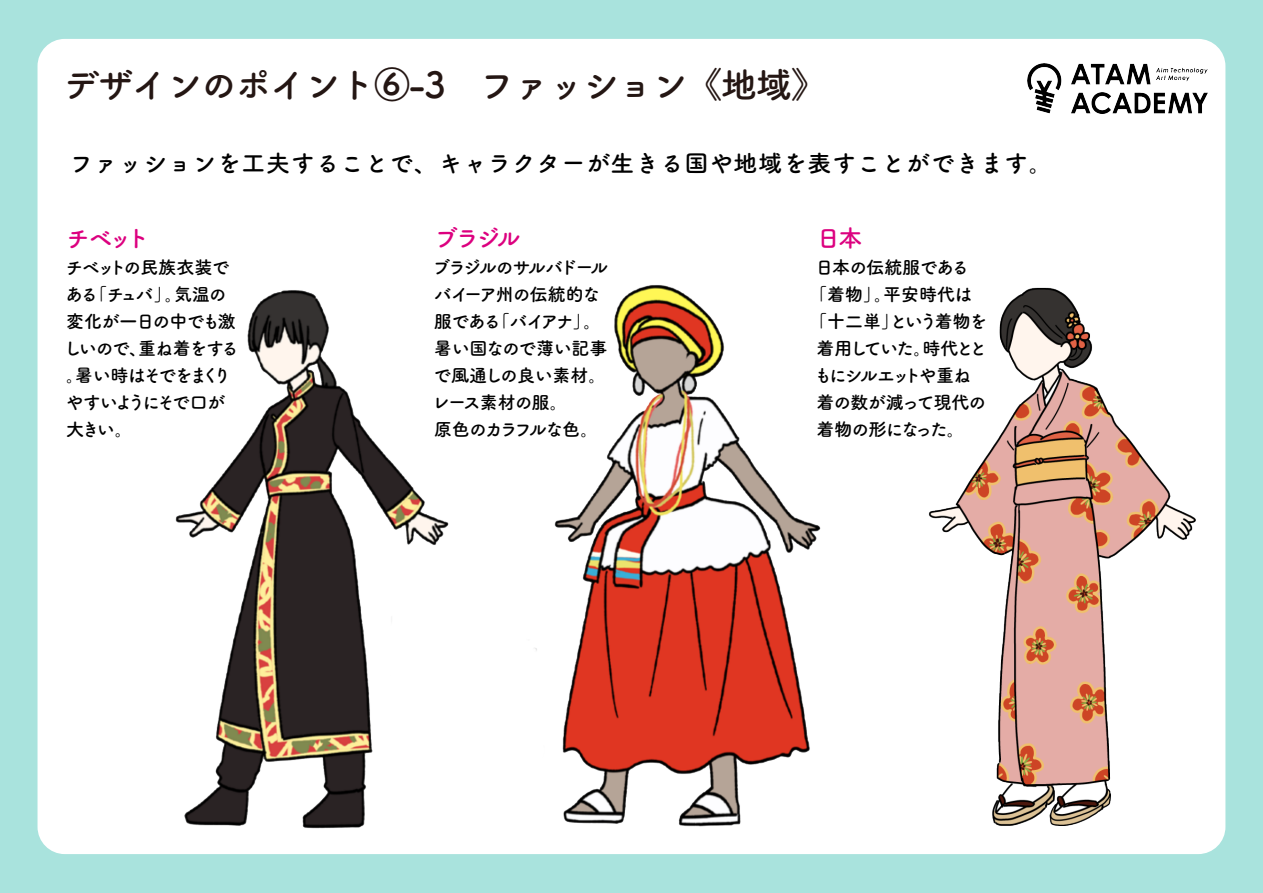
<style>
.page{position:relative;width:1263px;height:893px;background:#a9e3dd}
.page>*{position:absolute;margin:0;border:0;box-sizing:border-box;transform-origin:0 0}
.t1{font:36px "Tsuku A Rd Gothic Std B";letter-spacing:-.04em;color:#241613}
.t2{font:24px "Tsuku A Rd Gothic Std B";letter-spacing:.025em;color:#000}
.t3{font:24px "Tsuku A Rd Gothic Std B";letter-spacing:-.125em;color:#dc007f}
.t4{font:18px/27px "Tsuku A Rd Gothic Std B";letter-spacing:-.06em;color:#000}
.t5{font:18px/27px "Tsuku A Rd Gothic Std B";letter-spacing:-.1em;color:#000}
.t6{font:18px "Tsuku A Rd Gothic Std B";letter-spacing:-.125em;color:#000}
.t7{font:18px "Tsuku A Rd Gothic Std B";letter-spacing:-.15em;color:#000}
</style>
<div class="page">
<div style="left:38px;top:39px;width:1187px;height:815px;background:#fff;border-radius:27px"></div>
<img style="left:1028px;top:63px;width:179px;height:50px">
<img style="left:175px;top:290px;width:274px;height:539px">
<img style="left:535px;top:285px;width:286px;height:542px">
<img style="left:928px;top:287px;width:268px;height:539px">
<h1 class="t1" style="left:63px;top:57px;width:765px">デザインのポイント⑥-3　ファッション《地域》</h1>
<h2 class="t2" style="left:69px;top:144px;width:985px">ファッションを工夫することで、キャラクターが生きる国や地域を表すことができます。</h2>
<h2 class="t3" style="left:66px;top:220px;width:85px">チベット</h2>
<p class="t5" style="left:64px;top:253px;width:177px">チベットの民族衣装である「チュバ」。気温の変化が一日の中でも激しいので、重ね着をする。暑い時はそでをまくりやすいようにそで口が大きい。</p>
<h2 class="t3" style="left:434px;top:220px;width:88px">ブラジル</h2>
<p class="t4" style="left:432px;top:253px;width:178px">ブラジルのサルバドールバイーア州の伝統的な服である「バイアナ」。暑い国なので薄い記事で風通しの良い素材。レース素材の服。<br>原色のカラフルな色。</p>
<h2 class="t3" style="left:816px;top:220px;width:47px">日本</h2>
<p class="t4" style="left:815px;top:253px;width:155px">日本の伝統服である</p>
<p class="t4" style="left:809px;top:280px;width:165px">「着物」。平安時代は</p>
<p class="t5" style="left:809px;top:307px;width:179px">「十二単」という着物を</p>
<p class="t6" style="left:816px;top:334px;width:172px">着用していた。時代とと</p>
<p class="t7" style="left:814px;top:361px;width:159px">もにシルエットや重ね</p>
<p class="t4" style="left:816px;top:388px;width:172px">着の数が減って現代の</p>
<p class="t4" style="left:816px;top:415px;width:150px">着物の形になった。</p>
</div>
